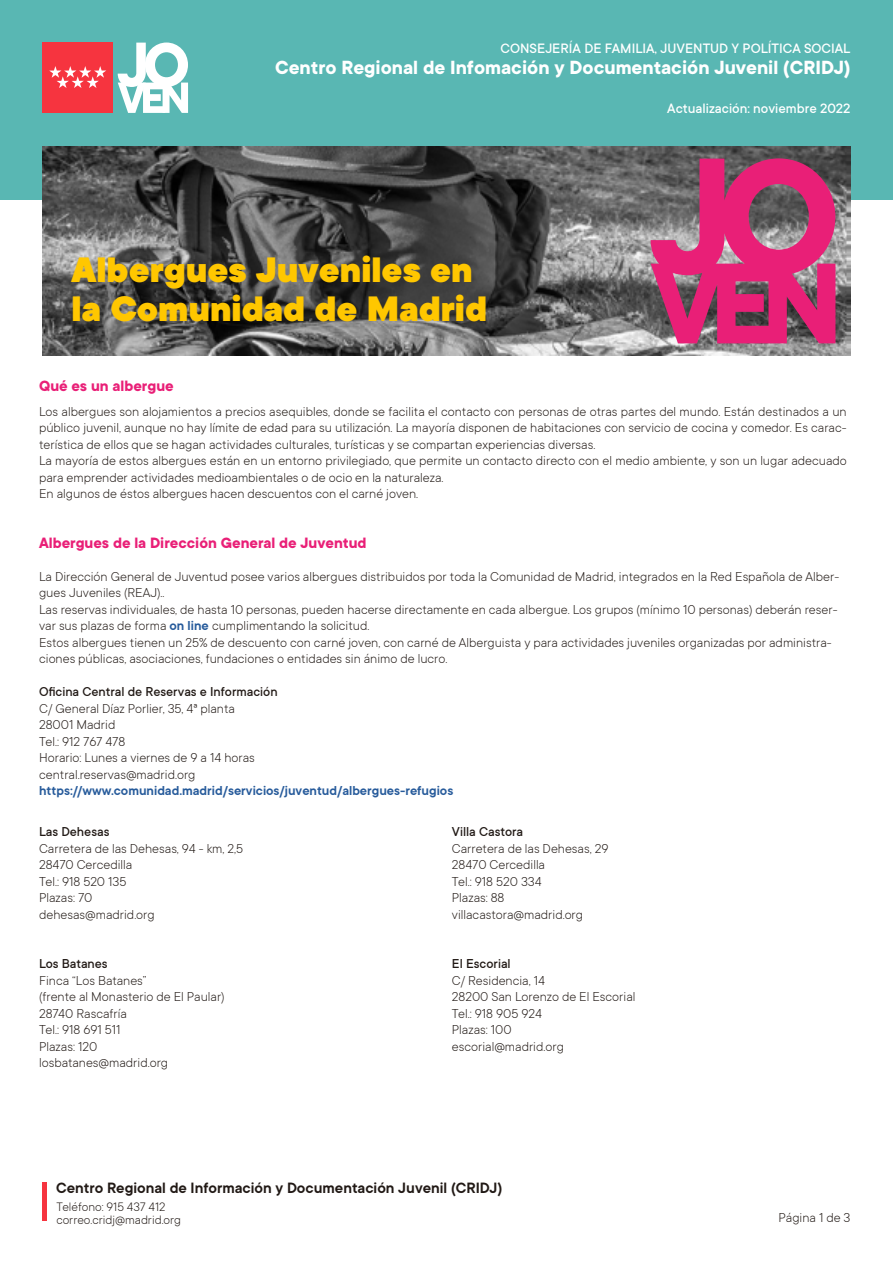
<style>
.page{position:relative;width:893px;height:1263px;background:#fff}
.page>*{position:absolute;margin:0;border:0;box-sizing:border-box;transform-origin:0 0}
.t1{font:900 39px/39px "TT Commons";color:#ffc700}
.t2{font:700 21px "TT Commons";color:#fff}
.t3{font:600 16.5px "TT Commons";color:#211915}
.t4{font:700 16.5px "TT Commons";color:#e91f77}
.t5{font:500 15px "TT Commons";color:#fff}
.t6{font:300 14.25px/16.5px "TT Commons";color:#211915}
.t7{font:500 14.25px "TT Commons";color:#211915}
.t8{font:600 14.25px "TT Commons";color:#275b9b}
.t9{font:300 13.5px/13.5px "TT Commons";color:#211915}
.s1{font-weight:600;color:#275b9b}
</style>
<div class="page">
<div style="left:0;top:0;width:893px;height:200px;background:#59b7b3"></div>
<img style="left:43px;top:147px;width:807px;height:208px">
<div style="left:43px;top:43px;width:70px;height:70px;background:#f6343f"></div>
<svg style="left:49px;top:66px;width:57px;height:22px"></svg>
<svg style="left:118px;top:43px;width:70px;height:70px"></svg>
<svg style="left:651px;top:158px;width:184px;height:185px;background:#b64073"></svg>
<hr style="left:43px;top:1182px;width:4px;height:38px;background:#f6343f">
<p class="t5" style="left:501px;top:40px;width:351px">CONSEJERÍA DE FAMILIA, JUVENTUD Y POLÍTICA SOCIAL</p>
<h2 class="t2" style="left:275px;top:56px;width:577px">Centro Regional de Infomación y Documentación Juvenil (CRIDJ)</h2>
<h1 class="t1" style="left:72px;top:252px;width:417px">Albergues Juveniles en la Comunidad de Madrid</h1>
<p class="t5" style="left:667px;top:100px;width:185px">Actualización: noviembre 2022</p>
<p class="t4" style="left:39px;top:376px;width:136px">Qué es un albergue</p>
<p class="t6" style="left:39px;top:403px;width:809px">Los albergues son alojamientos a precios asequibles, donde se facilita el contacto con personas de otras partes del mundo. Están destinados a un público juvenil, aunque no hay límite de edad para su utilización. La mayoría disponen de habitaciones con servicio de cocina y comedor. Es carac&shy;terística de ellos que se hagan actividades culturales, turísticas y se compartan experiencias diversas.<br>La mayoría de estos albergues están en un entorno privilegiado, que permite un contacto directo con el medio ambiente, y son un lugar adecuado para emprender actividades medioambientales o de ocio en la naturaleza.<br>En algunos de éstos albergues hacen descuentos con el carné joven.</p>
<p class="t4" style="left:39px;top:533px;width:329px">Albergues de la Dirección General de Juventud</p>
<p class="t6" style="left:39px;top:568px;width:801px">La Dirección General de Juventud posee varios albergues distribuidos por toda la Comunidad de Madrid, integrados en la Red Española de Alber&shy;gues Juveniles (REAJ)..<br>Las reservas individuales, de hasta 10 personas, pueden hacerse directamente en cada albergue. Los grupos (mínimo 10 personas) deberán reser&shy;var sus plazas de forma <span class="s1">on line</span> cumplimentando la solicitud.<br>Estos albergues tienen un 25% de descuento con carné joven, con carné de Alberguista y para actividades juveniles organizadas por administra&shy;ciones públicas, asociaciones, fundaciones o entidades sin ánimo de lucro.</p>
<p class="t7" style="left:39px;top:684px;width:240px">Oficina Central de Reservas e Información</p>
<p class="t6" style="left:39px;top:700px;width:217px">C/ General Díaz Porlier, 35, 4ª planta<br>28001 Madrid<br>Tel.: 912 767 478<br>Horario: Lunes a viernes de 9 a 14 horas central.reservas@madrid.org</p>
<p class="t8" style="left:39px;top:783px;width:416px">https://www.comunidad.madrid/servicios/juventud/albergues-refugios</p>
<p class="t7" style="left:39px;top:824px;width:72px">Las Dehesas</p>
<p class="t6" style="left:39px;top:840px;width:206px">Carretera de las Dehesas, 94 - km, 2,5<br>28470 Cercedilla<br>Tel.: 918 520 135<br>Plazas: 70<br>dehesas@madrid.org</p>
<p class="t7" style="left:39px;top:956px;width:70px">Los Batanes</p>
<p class="t6" style="left:39px;top:972px;width:187px">Finca “Los Batanes”<br>(frente al Monasterio de El Paular)<br>28740 Rascafría<br>Tel.: 918 691 511<br>Plazas: 120 losbatanes@madrid.org</p>
<p class="t7" style="left:452px;top:824px;width:73px">Villa Castora</p>
<p class="t6" style="left:452px;top:840px;width:158px">Carretera de las Dehesas, 29<br>28470 Cercedilla<br>Tel.: 918 520 334<br>Plazas: 88 villacastora@madrid.org</p>
<p class="t7" style="left:452px;top:956px;width:60px">El Escorial</p>
<p class="t6" style="left:452px;top:972px;width:185px">C/ Residencia, 14<br>28200 San Lorenzo de El Escorial<br>Tel.: 918 905 924<br>Plazas: 100<br>escorial@madrid.org</p>
<p class="t3" style="left:56px;top:1179px;width:448px">Centro Regional de Información y Documentación Juvenil (CRIDJ)</p>
<p class="t9" style="left:56px;top:1199px;width:126px">Teléfono: 915 437 412 correo.cridj@madrid.org</p>
<p class="t6" style="left:779px;top:1209px;width:73px">Página 1 de 3</p>
</div>
